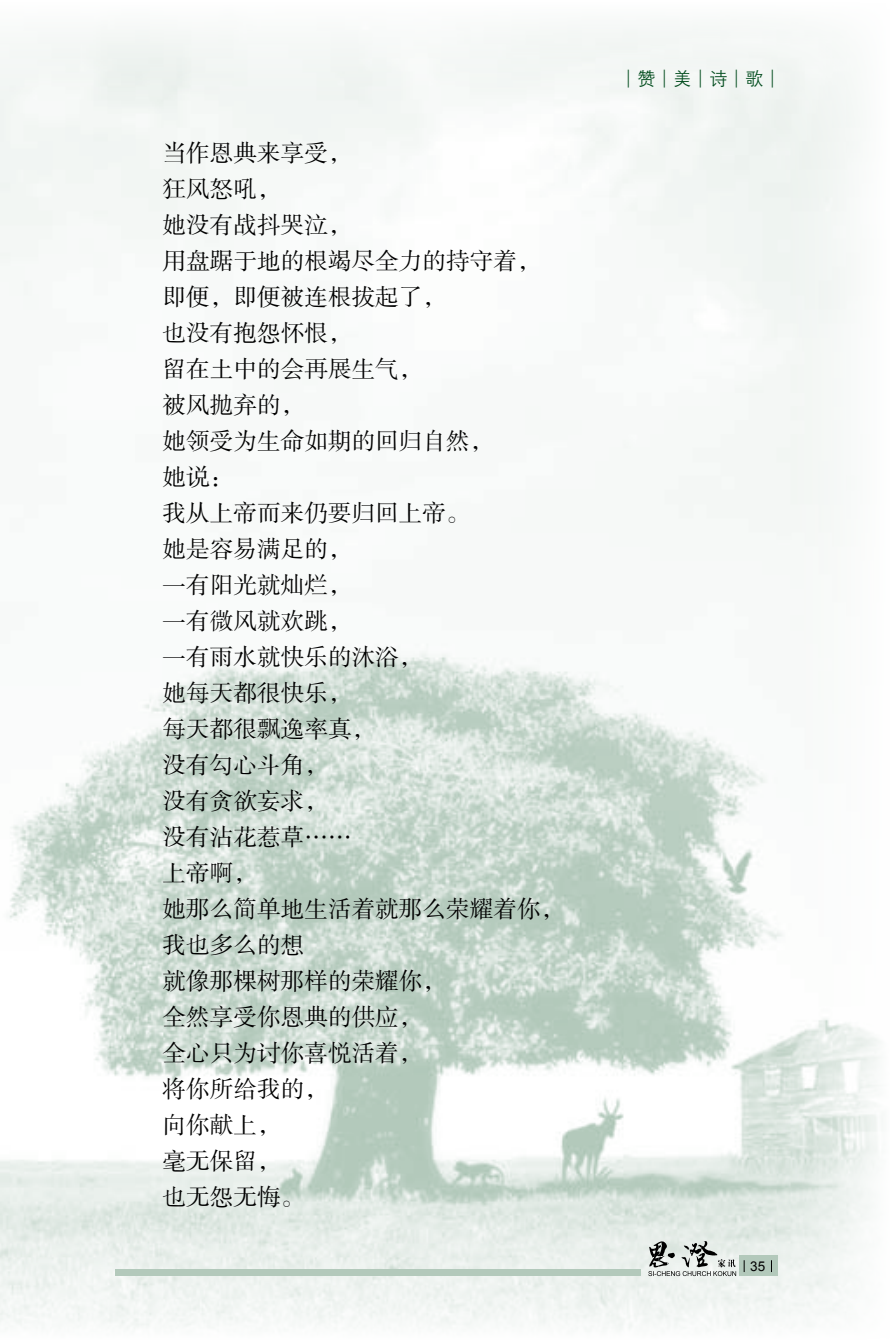
<style>
.page{position:relative;width:893px;height:1340px;background:#fff}
.page>*{position:absolute;margin:0;border:0;box-sizing:border-box;transform-origin:0 0}
.t1{font:23.62px/36px "FZSSK GBK1 0";color:#000}
.t2{font:18px "FZZDXK GBK1 0";color:#004b1c}
.t3{font:13.5px "Arial";color:#000}
</style>
<div class="page">
<img style="left:0;top:28px;width:879px;height:1302px">
<svg style="left:648px;top:1240px;width:88px;height:35px"></svg>
<div style="left:739px;top:1255px;width:38px;height:20px;background:#b3c9bb"></div>
<div style="left:115px;top:1269px;width:526px;height:6px;background:#b3c9bb"></div>
<p class="t1" style="left:163px;top:136px;width:403px">当作恩典来享受，<br>狂风怒吼，<br>她没有战抖哭泣，<br>用盘踞于地的根竭尽全力的持守着，即便，即便被连根拔起了，<br>也没有抱怨怀恨，<br>留在土中的会再展生气，<br>被风抛弃的，<br>她领受为生命如期的回归自然，<br>她说：<br>我从上帝而来仍要归回上帝。<br>她是容易满足的，<br>一有阳光就灿烂，<br>一有微风就欢跳，<br>一有雨水就快乐的沐浴，<br>她每天都很快乐，<br>每天都很飘逸率真，<br>没有勾心斗角，<br>没有贪欲妄求，<br>没有沾花惹草……<br>上帝啊，<br>她那么简单地生活着就那么荣耀着你，我也多么的想<br>就像那棵树那样的荣耀你，<br>全然享受你恩典的供应，<br>全心只为讨你喜悦活着，<br>将你所给我的，<br>向你献上，<br>毫无保留，<br>也无怨无悔。</p>
<p class="t2" style="left:619px;top:69px;width:163px">│赞│美│诗│歌│</p>
<p class="t3" style="left:750px;top:1257px;width:8px">35</p>
</div>
